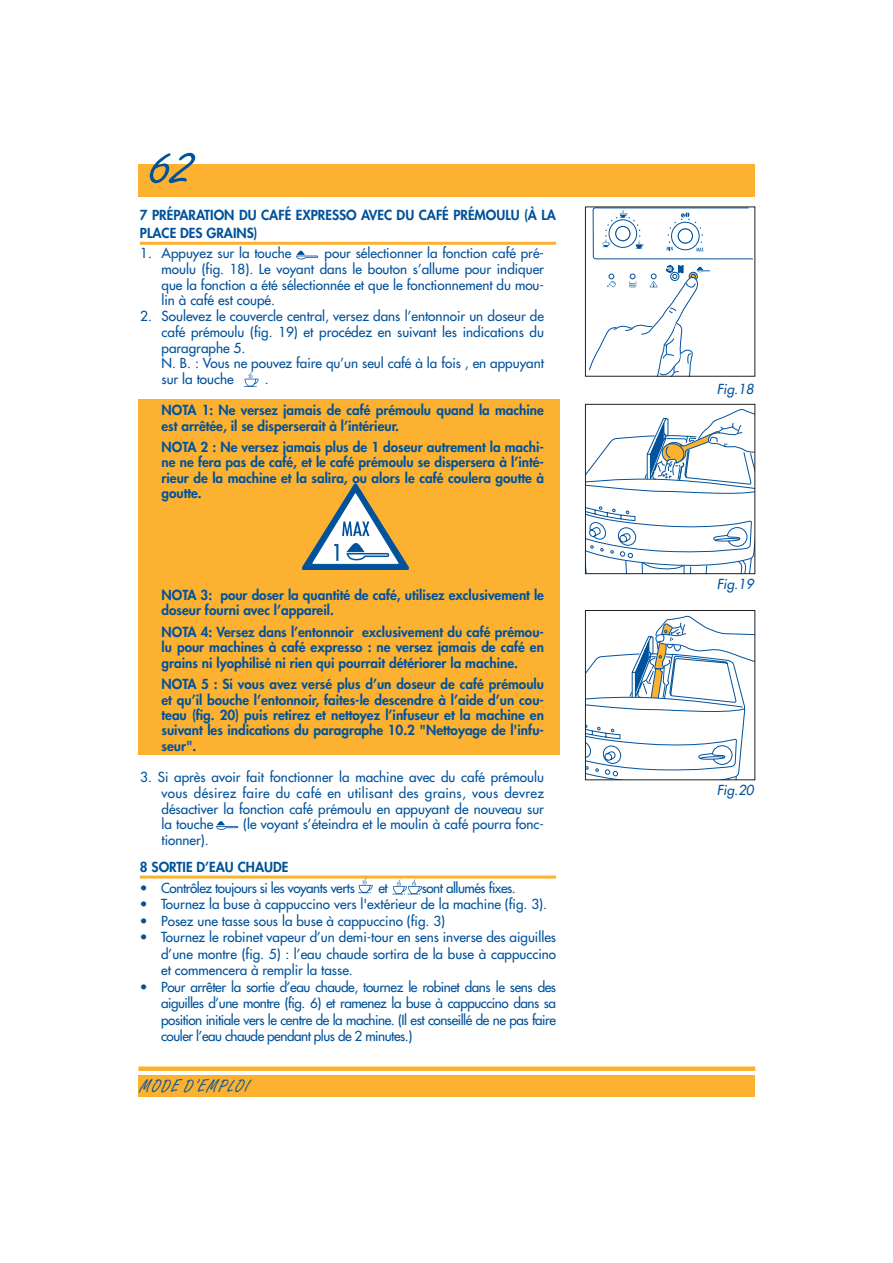
<style>
.page{position:relative;width:893px;height:1263px;background:#fff}
.page>*{position:absolute;margin:0;border:0;box-sizing:border-box;transform-origin:0 0}
.t1{font:60px "Freestyle Script";color:#00529c}
.t2{font:18px "Freestyle Script";letter-spacing:.065em;color:#00529c}
.t3{font:13.5px/15.8px "Futura";color:#00529c;text-align:justify}
.t4{font:800 13.5px/15.3px "Futura";color:#00529c}
.t5{font:13.5px "Futura";letter-spacing:-.035em;color:#00529c}
.t6{font:italic 13.5px "Futura";color:#00529c}
</style>
<div class="page">
<div style="left:138px;top:164px;width:617px;height:33px;background:#fcb131"></div>
<div style="left:138px;top:1066px;width:617px;height:5px;background:#fcb131"></div>
<div style="left:138px;top:1075px;width:617px;height:21px;background:#fcb131"></div>
<div style="left:138px;top:400px;width:422px;height:355px;background:#fcb131"></div>
<svg style="left:589px;top:209px;width:164px;height:166px"></svg>
<div style="left:585px;top:207px;width:170px;height:170px;border:1px solid #231f20"></div>
<svg style="left:587px;top:409px;width:166px;height:163px"></svg>
<div style="left:585px;top:404px;width:170px;height:170px;border:1px solid #231f20"></div>
<svg style="left:587px;top:616px;width:166px;height:162px"></svg>
<div style="left:585px;top:610px;width:170px;height:170px;border:1px solid #231f20"></div>
<svg style="left:216px;top:821px;width:22px;height:9px"></svg>
<svg style="left:296px;top:251px;width:22px;height:8px"></svg>
<hr style="left:140px;top:242px;width:416px;height:3px;background:#fcb131">
<hr style="left:140px;top:876px;width:416px;height:3px;background:#fcb131">
<svg style="left:302px;top:484px;width:107px;height:86px"></svg>
<svg style="left:392px;top:880px;width:30px;height:14px"></svg>
<svg style="left:358px;top:878px;width:14px;height:15px"></svg>
<svg style="left:244px;top:372px;width:14px;height:15px"></svg>
<h1 class="t1" style="left:150px;top:145px;width:44px">62</h1>
<p class="t4" style="left:140px;top:207px;width:417px;line-height:18.5px">7 PRÉPARATION DU CAFÉ EXPRESSO AVEC DU CAFÉ PRÉMOULU (À LA<br>PLACE DES GRAINS)</p>
<p class="t3" style="left:140px;top:246px;width:153px">1. Appuyez sur la touche</p>
<p class="t3" style="left:161px;top:246px;width:384px;text-indent:163px">pour sélectionner la fonction café pré&shy;moulu (fig. 18). Le voyant dans le bouton s’allume pour indiquer que la fonction a été sélectionnée et que le fonctionnement du mou&shy;lin à café est coupé.</p>
<p class="t3" style="left:161px;top:309px;width:384px;text-align:left;text-indent:-21px">2. Soulevez le couvercle central, versez dans l’entonnoir un doseur de café prémoulu (fig. 19) et procédez en suivant les indications du paragraphe 5.<br>N. B. : Vous ne pouvez faire qu’un seul café à la fois , en appuyant sur la touche</p>
<p class="t3" style="left:265px;top:372px;width:5px">.</p>
<p class="t4" style="left:161px;top:404px;width:384px">NOTA 1: Ne versez jamais de café prémoulu quand la machine est arrêtée, il se disperserait à l’intérieur.</p>
<p class="t4" style="left:161px;top:441px;width:384px;text-align:justify">NOTA 2 : Ne versez jamais plus de 1 doseur autrement la machi&shy;ne ne fera pas de café, et le café prémoulu se dispersera à l’inté&shy;rieur de la machine et la salira, ou alors le café coulera goutte à goutte.</p>
<p class="t4" style="left:161px;top:588px;width:384px">NOTA 3: pour doser la quantité de café, utilisez exclusivement le doseur fourni avec l’appareil.</p>
<p class="t4" style="left:161px;top:625px;width:384px;text-align:justify">NOTA 4: Versez dans l’entonnoir exclusivement du café prémou&shy;lu pour machines à café expresso : ne versez jamais de café en grains ni lyophilisé ni rien qui pourrait détériorer la machine.</p>
<p class="t4" style="left:161px;top:678px;width:384px;text-align:justify">NOTA 5 : Si vous avez versé plus d’un doseur de café prémoulu et qu’il bouche l’entonnoir, faites-le descendre à l’aide d’un cou&shy;teau (fig. 20) puis retirez et nettoyez l’infuseur et la machine en suivant les indications du paragraphe 10.2 "Nettoyage de l'infu&shy;seur".</p>
<p class="t3" style="left:161px;top:770px;width:384px;text-indent:-21px">3. Si après avoir fait fonctionner la machine avec du café prémoulu vous désirez faire du café en utilisant des grains, vous devrez désactiver la fonction café prémoulu en appuyant de nouveau sur la touche</p>
<p class="t3" style="left:243px;top:817px;width:302px">(le voyant s’éteindra et le moulin à café pourra fonc-</p>
<p class="t3" style="left:161px;top:833px;width:49px">tionner).</p>
<p class="t4" style="left:140px;top:860px;width:150px">8 SORTIE D’EAU CHAUDE</p>
<p class="t5" style="left:140px;top:881px;width:216px">• Contrôlez toujours si les voyants verts</p>
<p class="t3" style="left:378px;top:881px;width:11px">et</p>
<p class="t5" style="left:422px;top:881px;width:96px">sont allumés fixes.</p>
<p class="t3" style="left:140px;top:897px;width:408px">• Tournez la buse à cappuccino vers l'extérieur de la machine (fig. 3).</p>
<p class="t3" style="left:140px;top:914px;width:307px">• Posez une tasse sous la buse à cappuccino (fig. 3)</p>
<p class="t3" style="left:161px;top:930px;width:396px;line-height:16.5px;text-indent:-21px">• Tournez le robinet vapeur d’un demi-tour en sens inverse des aiguilles d’une montre (fig. 5) : l’eau chaude sortira de la buse à cappuccino et commencera à remplir la tasse.</p>
<p class="t3" style="left:161px;top:979px;width:396px;line-height:16.5px;text-indent:-21px">• Pour arrêter la sortie d’eau chaude, tournez le robinet dans le sens des aiguilles d’une montre (fig. 6) et ramenez la buse à cappuccino dans sa position initiale vers le centre de la machine. (Il est conseillé de ne pas faire couler l’eau chaude pendant plus de 2 minutes.)</p>
<h2 class="t2" style="left:140px;top:1080px;width:111px">MODE D’EMPLOI</h2>
<p class="t6" style="left:717px;top:383px;width:38px">Fig.18</p>
<p class="t6" style="left:717px;top:577px;width:38px">Fig.19</p>
<p class="t6" style="left:717px;top:783px;width:38px">Fig.20</p>
</div>
